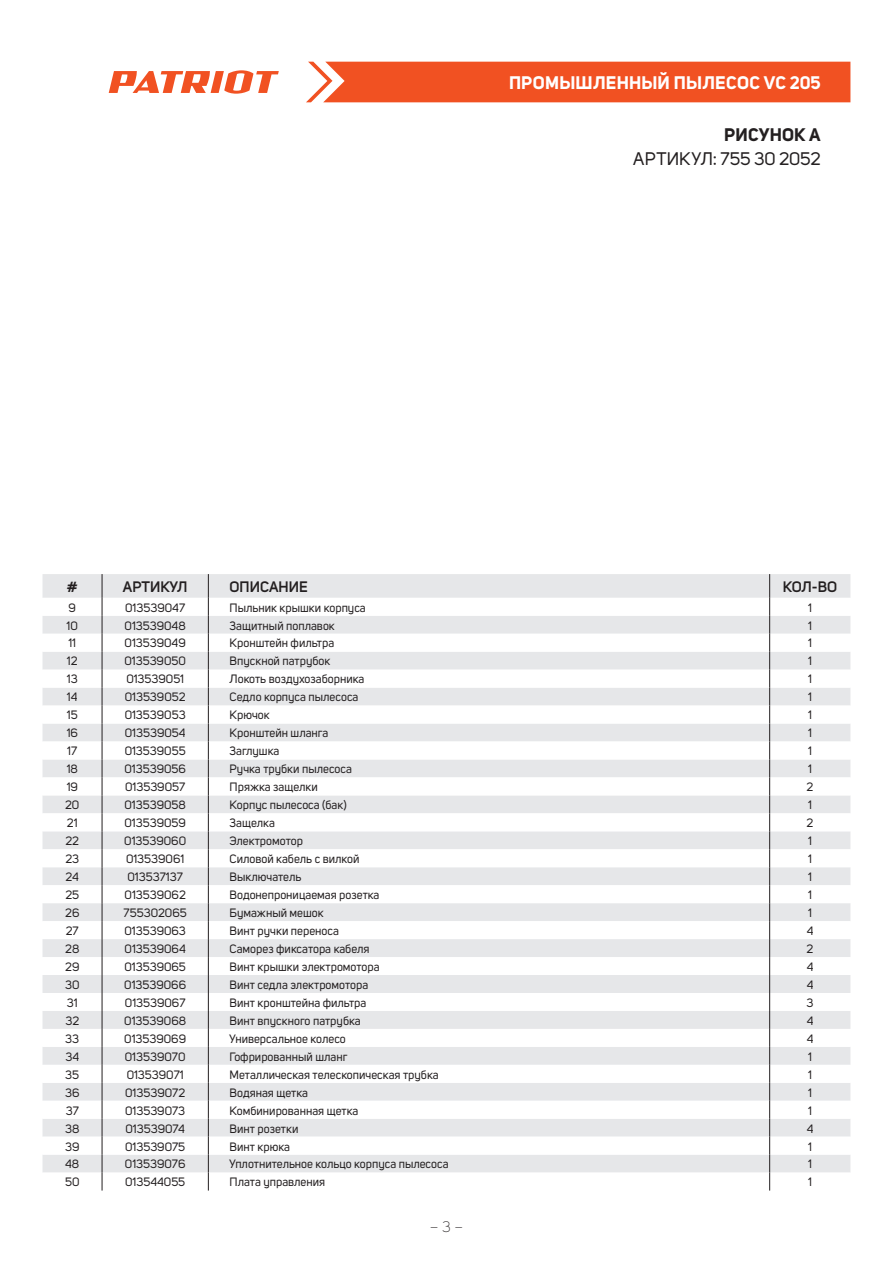
<style>
.page{position:relative;width:893px;height:1263px;background:#fff}
.page>*{position:absolute;margin:0;border:0;box-sizing:border-box;transform-origin:0 0}
.t1{font:700 18px "Uni Sans";letter-spacing:.01em;color:#fff}
.t2{font:18px "Uni Sans";color:#231f20}
.t3{font:700 18px "Uni Sans";letter-spacing:.01em;color:#231f20}
.t4{font:600 15px "Uni Sans";color:#231f20}
.t5{font:300 15px "Uni Sans";color:#231f20}
.t6{font:12px "Uni Sans";color:#231f20}
</style>
<div class="page">
<div style="left:306px;top:62px;width:544px;height:40px;background:#f15122"></div>
<svg style="left:109px;top:70px;width:170px;height:24px"></svg>
<div style="left:43px;top:574px;width:807px;height:24px;background:#e6e7e9"></div>
<svg style="left:43px;top:598px;width:807px;height:592px"></svg>
<svg style="left:102px;top:574px;width:1px;height:616px"></svg>
<svg style="left:208px;top:574px;width:1px;height:616px"></svg>
<svg style="left:769px;top:574px;width:1px;height:616px"></svg>
<h1 class="t1" style="left:509px;top:72px;width:313px">ПРОМЫШЛЕННЫЙ ПЫЛЕСОС VC 205</h1>
<h1 class="t3" style="left:724px;top:123px;width:98px">РИСУНОК A</h1>
<h1 class="t2" style="left:633px;top:148px;width:189px">АРТИКУЛ: 755 30 2052</h1>
<p class="t4" style="left:67px;top:578px;width:12px">#</p>
<p class="t4" style="left:123px;top:578px;width:66px">АРТИКУЛ</p>
<p class="t4" style="left:230px;top:578px;width:80px">ОПИСАНИЕ</p>
<p class="t4" style="left:783px;top:578px;width:56px">КОЛ-ВО</p>
<p class="t6" style="left:69px;top:600px;width:9px">9</p>
<p class="t6" style="left:125px;top:600px;width:61px">013539047</p>
<p class="t6" style="left:230px;top:600px;width:138px">Пыльник крышки корпуса</p>
<p class="t6" style="left:808px;top:600px;width:5px">1</p>
<p class="t6" style="left:67px;top:618px;width:13px">10</p>
<p class="t6" style="left:125px;top:618px;width:63px">013539048</p>
<p class="t6" style="left:230px;top:618px;width:107px">Защитный поплавок</p>
<p class="t6" style="left:808px;top:618px;width:5px">1</p>
<p class="t6" style="left:68px;top:636px;width:9px">11</p>
<p class="t6" style="left:125px;top:636px;width:63px">013539049</p>
<p class="t6" style="left:230px;top:636px;width:106px">Кронштейн фильтра</p>
<p class="t6" style="left:808px;top:636px;width:5px">1</p>
<p class="t6" style="left:67px;top:654px;width:12px">12</p>
<p class="t6" style="left:124px;top:654px;width:63px">013539050</p>
<p class="t6" style="left:230px;top:654px;width:102px">Впускной патрубок</p>
<p class="t6" style="left:808px;top:654px;width:5px">1</p>
<p class="t6" style="left:67px;top:672px;width:12px">13</p>
<p class="t6" style="left:126px;top:672px;width:59px">013539051</p>
<p class="t6" style="left:230px;top:672px;width:136px">Локоть воздухозаборника</p>
<p class="t6" style="left:808px;top:672px;width:5px">1</p>
<p class="t6" style="left:67px;top:690px;width:12px">14</p>
<p class="t6" style="left:125px;top:690px;width:62px">013539052</p>
<p class="t6" style="left:230px;top:690px;width:130px">Седло корпуса пылесоса</p>
<p class="t6" style="left:808px;top:690px;width:5px">1</p>
<p class="t6" style="left:67px;top:708px;width:12px">15</p>
<p class="t6" style="left:125px;top:708px;width:62px">013539053</p>
<p class="t6" style="left:230px;top:708px;width:42px">Крючок</p>
<p class="t6" style="left:808px;top:708px;width:5px">1</p>
<p class="t6" style="left:67px;top:726px;width:13px">16</p>
<p class="t6" style="left:125px;top:726px;width:62px">013539054</p>
<p class="t6" style="left:230px;top:726px;width:100px">Кронштейн шланга</p>
<p class="t6" style="left:808px;top:726px;width:5px">1</p>
<p class="t6" style="left:67px;top:744px;width:11px">17</p>
<p class="t6" style="left:125px;top:744px;width:62px">013539055</p>
<p class="t6" style="left:230px;top:744px;width:51px">Заглушка</p>
<p class="t6" style="left:808px;top:744px;width:5px">1</p>
<p class="t6" style="left:67px;top:762px;width:13px">18</p>
<p class="t6" style="left:124px;top:762px;width:63px">013539056</p>
<p class="t6" style="left:230px;top:762px;width:124px">Ручка трубки пылесоса</p>
<p class="t6" style="left:808px;top:762px;width:5px">1</p>
<p class="t6" style="left:67px;top:780px;width:13px">19</p>
<p class="t6" style="left:125px;top:780px;width:62px">013539057</p>
<p class="t6" style="left:230px;top:780px;width:90px">Пряжка защелки</p>
<p class="t6" style="left:807px;top:780px;width:8px">2</p>
<p class="t6" style="left:65px;top:798px;width:16px">20</p>
<p class="t6" style="left:124px;top:798px;width:63px">013539058</p>
<p class="t6" style="left:230px;top:798px;width:119px">Корпус пылесоса (бак)</p>
<p class="t6" style="left:808px;top:798px;width:5px">1</p>
<p class="t6" style="left:67px;top:816px;width:12px">21</p>
<p class="t6" style="left:124px;top:816px;width:63px">013539059</p>
<p class="t6" style="left:230px;top:816px;width:47px">Защелка</p>
<p class="t6" style="left:807px;top:816px;width:8px">2</p>
<p class="t6" style="left:65px;top:834px;width:15px">22</p>
<p class="t6" style="left:124px;top:834px;width:63px">013539060</p>
<p class="t6" style="left:230px;top:834px;width:75px">Электромотор</p>
<p class="t6" style="left:808px;top:834px;width:5px">1</p>
<p class="t6" style="left:65px;top:852px;width:15px">23</p>
<p class="t6" style="left:126px;top:852px;width:60px">013539061</p>
<p class="t6" style="left:230px;top:852px;width:131px">Силовой кабель с вилкой</p>
<p class="t6" style="left:808px;top:852px;width:5px">1</p>
<p class="t6" style="left:66px;top:870px;width:15px">24</p>
<p class="t6" style="left:128px;top:870px;width:57px">013537137</p>
<p class="t6" style="left:230px;top:870px;width:73px">Выключатель</p>
<p class="t6" style="left:808px;top:870px;width:5px">1</p>
<p class="t6" style="left:65px;top:888px;width:15px">25</p>
<p class="t6" style="left:125px;top:888px;width:63px">013539062</p>
<p class="t6" style="left:230px;top:888px;width:151px">Водонепроницаемая розетка</p>
<p class="t6" style="left:808px;top:888px;width:5px">1</p>
<p class="t6" style="left:65px;top:906px;width:16px">26</p>
<p class="t6" style="left:124px;top:906px;width:65px">755302065</p>
<p class="t6" style="left:230px;top:906px;width:96px">Бумажный мешок</p>
<p class="t6" style="left:808px;top:906px;width:5px">1</p>
<p class="t6" style="left:66px;top:924px;width:14px">27</p>
<p class="t6" style="left:124px;top:924px;width:63px">013539063</p>
<p class="t6" style="left:230px;top:924px;width:111px">Винт ручки переноса</p>
<p class="t6" style="left:807px;top:924px;width:8px">4</p>
<p class="t6" style="left:65px;top:942px;width:16px">28</p>
<p class="t6" style="left:125px;top:942px;width:63px">013539064</p>
<p class="t6" style="left:230px;top:942px;width:142px">Саморез фиксатора кабеля</p>
<p class="t6" style="left:807px;top:942px;width:8px">2</p>
<p class="t6" style="left:65px;top:960px;width:16px">29</p>
<p class="t6" style="left:124px;top:960px;width:63px">013539065</p>
<p class="t6" style="left:230px;top:960px;width:152px">Винт крышки электромотора</p>
<p class="t6" style="left:807px;top:960px;width:8px">4</p>
<p class="t6" style="left:65px;top:978px;width:16px">30</p>
<p class="t6" style="left:124px;top:978px;width:63px">013539066</p>
<p class="t6" style="left:230px;top:978px;width:140px">Винт седла электромотора</p>
<p class="t6" style="left:807px;top:978px;width:8px">4</p>
<p class="t6" style="left:67px;top:996px;width:12px">31</p>
<p class="t6" style="left:125px;top:996px;width:62px">013539067</p>
<p class="t6" style="left:230px;top:996px;width:138px">Винт кронштейна фильтра</p>
<p class="t6" style="left:807px;top:996px;width:8px">3</p>
<p class="t6" style="left:65px;top:1014px;width:15px">32</p>
<p class="t6" style="left:124px;top:1014px;width:63px">013539068</p>
<p class="t6" style="left:230px;top:1014px;width:133px">Винт впускного патрубка</p>
<p class="t6" style="left:807px;top:1014px;width:8px">4</p>
<p class="t6" style="left:65px;top:1031px;width:15px">33</p>
<p class="t6" style="left:124px;top:1031px;width:63px">013539069</p>
<p class="t6" style="left:230px;top:1031px;width:118px">Универсальное колесо</p>
<p class="t6" style="left:807px;top:1031px;width:8px">4</p>
<p class="t6" style="left:65px;top:1049px;width:15px">34</p>
<p class="t6" style="left:125px;top:1049px;width:62px">013539070</p>
<p class="t6" style="left:230px;top:1049px;width:119px">Гофрированный шланг</p>
<p class="t6" style="left:808px;top:1049px;width:5px">1</p>
<p class="t6" style="left:65px;top:1067px;width:15px">35</p>
<p class="t6" style="left:127px;top:1067px;width:59px">013539071</p>
<p class="t6" style="left:230px;top:1067px;width:211px">Металлическая телескопическая трубка</p>
<p class="t6" style="left:808px;top:1067px;width:5px">1</p>
<p class="t6" style="left:65px;top:1085px;width:16px">36</p>
<p class="t6" style="left:125px;top:1085px;width:62px">013539072</p>
<p class="t6" style="left:230px;top:1085px;width:80px">Водяная щетка</p>
<p class="t6" style="left:808px;top:1085px;width:5px">1</p>
<p class="t6" style="left:66px;top:1103px;width:15px">37</p>
<p class="t6" style="left:125px;top:1103px;width:62px">013539073</p>
<p class="t6" style="left:230px;top:1103px;width:130px">Комбинированная щетка</p>
<p class="t6" style="left:808px;top:1103px;width:5px">1</p>
<p class="t6" style="left:65px;top:1121px;width:16px">38</p>
<p class="t6" style="left:126px;top:1121px;width:61px">013539074</p>
<p class="t6" style="left:230px;top:1121px;width:70px">Винт розетки</p>
<p class="t6" style="left:807px;top:1121px;width:8px">4</p>
<p class="t6" style="left:65px;top:1139px;width:16px">39</p>
<p class="t6" style="left:125px;top:1139px;width:62px">013539075</p>
<p class="t6" style="left:230px;top:1139px;width:62px">Винт крюка</p>
<p class="t6" style="left:808px;top:1139px;width:5px">1</p>
<p class="t6" style="left:65px;top:1157px;width:16px">48</p>
<p class="t6" style="left:125px;top:1157px;width:62px">013539076</p>
<p class="t6" style="left:230px;top:1157px;width:220px">Уплотнительное кольцо корпуса пылесоса</p>
<p class="t6" style="left:808px;top:1157px;width:5px">1</p>
<p class="t6" style="left:65px;top:1175px;width:16px">50</p>
<p class="t6" style="left:125px;top:1175px;width:62px">013544055</p>
<p class="t6" style="left:230px;top:1175px;width:97px">Плата управления</p>
<p class="t6" style="left:808px;top:1175px;width:5px">1</p>
<p class="t5" style="left:430px;top:1218px;width:35px">– 3 –</p>
</div>
